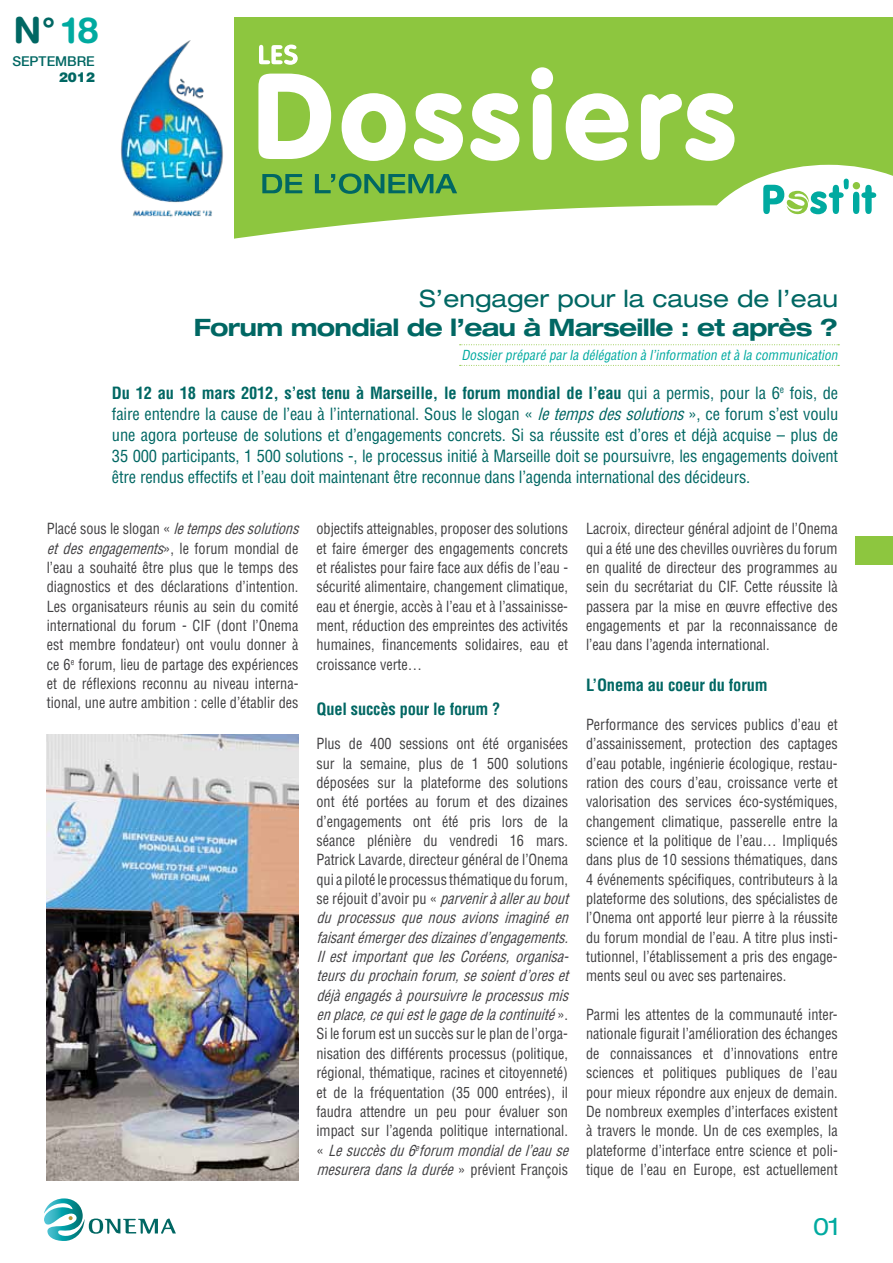
<style>
.page{position:relative;width:893px;height:1263px;background:#fff}
.page>*{position:absolute;margin:0;border:0;box-sizing:border-box;transform-origin:0 0}
.t1{font:700 36px "Helvetica Rounded";color:#006763}
.t2{font:700 expanded 24px "Helvetica Neue";letter-spacing:-.03em;color:#006763}
.t3{font:expanded 24px "Helvetica Neue";color:#006763}
.t4{font:expanded 24px "Helvetica Neue";color:#00aaa0}
.t5{font:condensed 16.5px/21px "Helvetica";letter-spacing:-.01em;color:#006763;text-align:justify}
.t6{font:700 condensed 16.5px "Helvetica";letter-spacing:-.01em;color:#006763}
.t7{font:condensed 15px/19.4px "Helvetica";color:#414042;text-align:justify;scale:.95 1}
.t8{font:italic condensed 13.5px "Helvetica";color:#00aaa0}
.t9{font:500 13.5px "Helvetica Neue";color:#006763}
.t10{font:900 13.5px "Helvetica";color:#006763}
.s1{color:#00aaa0}
.s2{font-weight:700}
.s3{font-style:italic}
</style>
<div class="page">
<svg style="left:234px;top:17px;width:659px;height:222px;fill:#8dc63f"></svg>
<div style="left:856px;top:536px;width:37px;height:29px;background:#8dc63f"></div>
<svg style="left:44px;top:1198px;width:132px;height:43px"></svg>
<svg style="left:763px;top:178px;width:113px;height:36px"></svg>
<div style="left:853px;top:182px;width:7px;height:7px;background:#8dc63f;border-radius:50%"></div>
<svg style="left:460px;top:344px;width:379px;height:1px"></svg>
<svg style="left:460px;top:365px;width:379px;height:1px"></svg>
<svg style="left:262px;top:173px;width:195px;height:21px;background:#55a04d"></svg>
<svg style="left:258px;top:45px;width:476px;height:116px"></svg>
<img style="left:121px;top:40px;width:120px;height:187px">
<img style="left:47px;top:735px;width:251px;height:446px">
<h1 class="t1" style="left:13px;top:9px;width:87px">N° <span class="s1">18</span></h1>
<p class="t9" style="left:12px;top:53px;width:84px">SEPTEMBRE</p>
<p class="t10" style="left:59px;top:68px;width:38px">2012</p>
<h2 class="t3" style="left:420px;top:284px;width:420px">S’engager pour la cause de l’eau</h2>
<h2 class="t2" style="left:194px;top:312px;width:646px">Forum mondial de l’eau à Marseille : et après ?</h2>
<p class="t8" style="left:461px;top:346px;width:381px">Dossierpréparé parla délégation à l’information età la communication</p>
<p class="t5" style="left:112px;top:382px;width:728px"><span class="s2">Du 12 au 18 mars 2012, s’est tenu à Marseille, le forum mondial de l’eau</span> qui a permis, pour la 6<sup>e</sup> fois, de faire entendre la cause de l’eau à l’international. Sous le slogan « <span class="s3">letempsdessolutions</span>», ce forum s’est voulu une agora porteuse de solutions et d’engagements concrets. Si sa réussite est d’ores et déjà acquise – plus de 35 000 participants, 1 500 solutions -, le processus initié à Marseille doit se poursuivre, les engagements doivent être rendus effectifs et l’eau doit maintenant être reconnue dans l’agenda international des décideurs.</p>
<p class="t7" style="left:47px;top:519px;width:272px;text-align:left">P l a c é s o u s l e s l o g a n « <span class="s3">letempsdessolutions etdesengagements</span>» , l e f o r u m m o n d i a l d e l’eau a souhaité être plus que le temps des diagnostics et des déclarations d’intention.<br>Les organisateurs réunis au sein du comité international du forum - CIF (dont l’Onema est membre fondateur) ont voulu donner à ce 6<sup>e</sup> forum, lieu de partage des expériences et de réflexions reconnu au niveau interna&shy;tional, une autre ambition : celle d’établir des</p>
<p class="t7" style="left:316px;top:519px;width:266px">objectifs atteignables, proposer des solutions et faire émerger des engagements concrets et réalistes pour faire face aux défis de l’eau - sécurité alimentaire, changement climatique, eau et énergie, accès à l’eau et à l’assainisse&shy;ment, réduction des empreintes des activités humaines, financements solidaires, eau et croissance verte…</p>
<p class="t7" style="left:586px;top:519px;width:266px">Lacroix, directeur général adjoint de l’Onema qui a été une des chevilles ouvrières du forum en qualité de directeur des programmes au sein du secrétariat du CIF. Cette réussite là passera par la mise en œuvre effective des engagements et par la reconnaissance de l’eau dans l’agenda international.</p>
<p class="t6" style="left:586px;top:675px;width:183px">L’Onema au coeur du forum</p>
<p class="t7" style="left:586px;top:714px;width:266px">Performance des services publics d’eau et d’assainissement, protection des captages d’eau potable, ingénierie écologique, restau&shy;ration des cours d’eau, croissance verte et valorisation des services éco-systémiques, changement climatique, passerelle entre la science et la politique de l’eau… Impliqués dans plus de 10 sessions thématiques, dans 4 événements spécifiques, contributeurs à la plateforme des solutions, des spécialistes de l’Onema ont apporté leur pierre à la réussite du forum mondial de l’eau. A titre plus insti&shy;tutionnel, l’établissement a pris des engage&shy;ments seul ou avec ses partenaires.</p>
<p class="t7" style="left:586px;top:1005px;width:266px">Parmi les attentes de la communauté inter&shy;nationale figurait l’amélioration des échanges de connaissances et d’innovations entre sciences et politiques publiques de l’eau pour mieux répondre aux enjeux de demain.<br>De nombreux exemples d’interfaces existent à travers le monde. Un de ces exemples, la plateforme d’interface entre science et poli&shy;tique de l’eau en Europe, est actuellement</p>
<p class="t6" style="left:316px;top:699px;width:186px">Quel succès pour le forum ?</p>
<p class="t7" style="left:316px;top:734px;width:272px;text-align:left">Plus de 400 sessions ont été organisées sur la semaine, plus de 1 500 solutions déposées sur la plateforme des solutions ont été portées au forum et des dizaines d’engagements ont été pris lors de la séance plénière du vendredi 16 mars.<br>Patrick Lavarde, directeur général de l’Onema qui a piloté le processus thématique du forum, s e r é j o u i t d ’ a v o i r p u « <span class="s3">parveniràalleraubout du processus que nous avions imaginé en faisantémergerdesdizainesd’engagements.<br>IlestimportantquelesCoréens,organisa&shy;teursduprochainforum,sesoientd’oreset déjàengagésàpoursuivreleprocessusmis enplace,cequiestlegagedelacontinuité</span>» .<br>Si le forum est un succès sur le plan de l’orga&shy;nisation des différents processus (politique, régional, thématique, racines et citoyenneté) et de la fréquentation (35 000 entrées), il faudra attendre un peu pour évaluer son impact sur l’agenda politique international. « <span class="s3">Lesuccèsdu6</span><sup>e</sup><span class="s3">forum mondialdel’eause mesureradansladurée</span>» p r é v i e n t F r a n ç o i s</p>
<h2 class="t4" style="left:813px;top:1212px;width:28px">01</h2>
</div>
